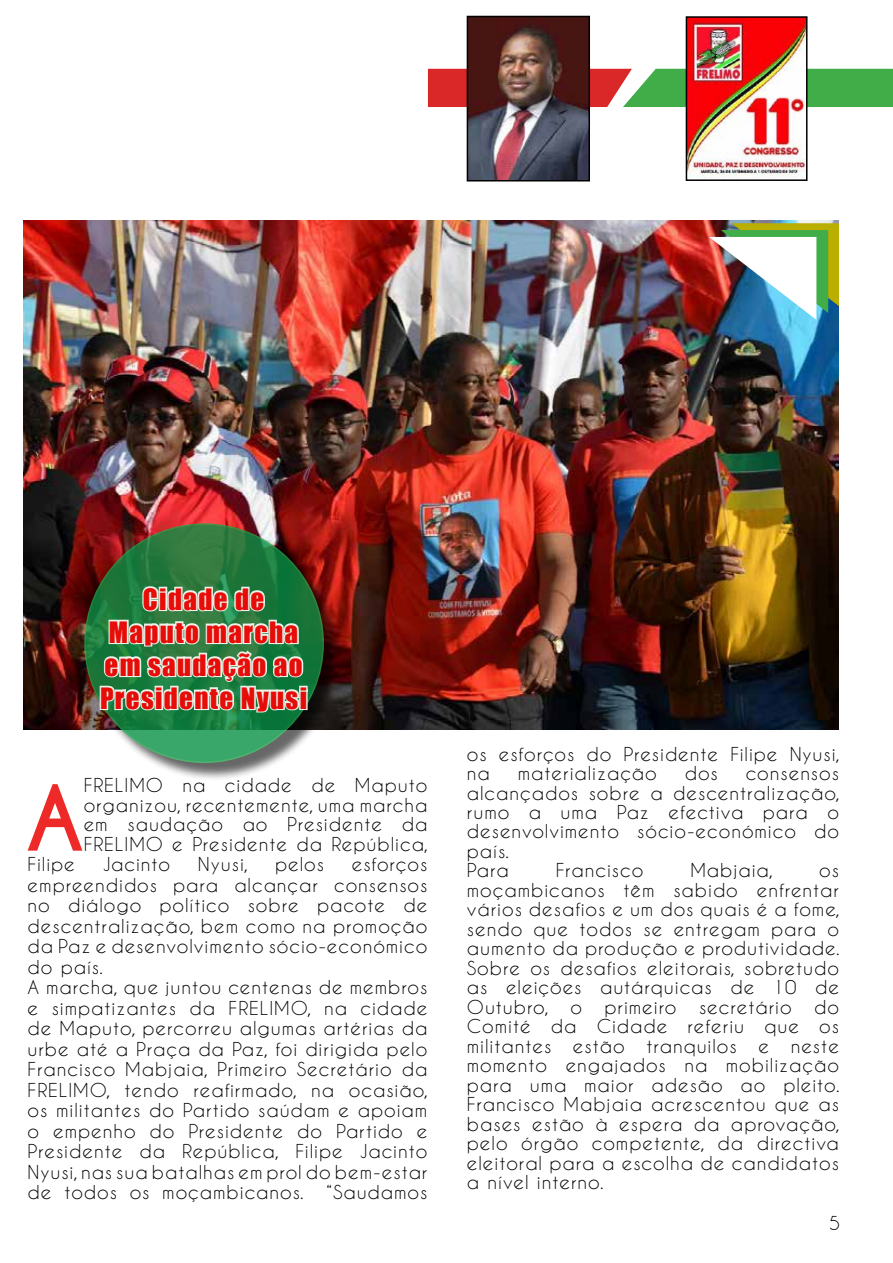
<style>
.page{position:relative;width:893px;height:1263px;background:#fff}
.page>*{position:absolute;margin:0;border:0;box-sizing:border-box;transform-origin:0 0}
.t1{font:700 85.2px "Caviar Dreams";color:#ee2a29}
.t2{font:27px/33px "Impact";letter-spacing:.05em;color:#fb0204;text-align:center}
.t3{font:18px/19.5px "Caviar Dreams";letter-spacing:.05em;color:#000101}
.t4{font:18px "Caviar Dreams";color:#000}
</style>
<div class="page">
<svg style="left:428px;top:69px;width:465px;height:38px;background:#808a4e"></svg>
<img style="left:689px;top:19px;width:115px;height:159px">
<div style="left:686px;top:16px;width:121px;height:165px;border:2px solid #000"></div>
<img style="left:470px;top:19px;width:117px;height:159px">
<div style="left:467px;top:16px;width:123px;height:165px;border:2px solid #000"></div>
<img style="left:23px;top:221px;width:816px;height:508px">
<div style="left:87px;top:526px;width:255px;height:256px;background:#000;opacity:.75"></div>
<svg style="left:85px;top:524px;width:238px;height:238px;background:#2a8448"></svg>
<svg style="left:98px;top:583px;width:211px;height:147px;background:#67a47b"></svg>
<img style="left:709px;top:223px;width:130px;height:97px">
<h2 class="t2" style="left:100px;top:582px;width:209px">Cidade de<br>Maputo marcha em saudação ao<br>Presidente Nyusi</h2>
<h1 class="t1" style="left:25px;top:767px;width:61px">A</h1>
<p class="t3" style="left:84px;top:775px;width:346px;text-align:justify">FRELIMO na cidade de Maputo organizou, recentemente, uma marcha em saudação ao Presidente da FRELIMO e Presidente da República,</p>
<p class="t3" style="left:28px;top:854px;width:49px">Filipe</p>
<p class="t3" style="left:103px;top:854px;width:69px">Jacinto</p>
<p class="t3" style="left:198px;top:854px;width:51px">Nyusi,</p>
<p class="t3" style="left:275px;top:854px;width:50px">pelos</p>
<p class="t3" style="left:28px;top:854px;width:402px;line-height:20.5px;text-indent:324px">esforços empreendidos para alcançar consensos no diálogo político sobre pacote de descentralização, bem como na promoção da Paz e desenvolvimento sócio-económico do país.<br>A marcha, que juntou centenas de membros e simpatizantes da FRELIMO, na cidade de Maputo, percorreu algumas artérias da urbe até a Praça da Paz, foi dirigida pelo Francisco Mabjaia, Primeiro Secretário da FRELIMO, tendo reafirmado, na ocasião, os militantes do Partido saúdam e apoiam o empenho do Presidente do Partido e Presidente da República, Filipe Jacinto Nyusi, nas sua batalhas em prol do bem-estar de todos os moçambicanos.</p>
<p class="t3" style="left:327px;top:1182px;width:102px">“Saudamos</p>
<p class="t3" style="left:467px;top:743px;width:374px">os esforços do Presidente Filipe Nyusi, na</p>
<p class="t3" style="left:518px;top:763px;width:141px">materialização</p>
<p class="t3" style="left:685px;top:763px;width:35px">dos</p>
<p class="t3" style="left:467px;top:763px;width:374px;text-indent:279px">consensos alcançados sobre a descentralização, rumo a uma Paz efectiva para o desenvolvimento sócio-económico do país.<br>Para</p>
<p class="t3" style="left:556px;top:860px;width:89px">Francisco</p>
<p class="t3" style="left:690px;top:860px;width:84px">Mabjaia,</p>
<p class="t3" style="left:467px;top:860px;width:374px;text-align:justify;text-indent:352px">os moçambicanos têm sabido enfrentar vários desafios e um dos quais é a fome, sendo que todos se entregam para o aumento da produção e produtividade.<br>Sobre os desafios eleitorais, sobretudo as eleições autárquicas de 10 de Outubro, o primeiro secretário do Comité da Cidade referiu que os militantes estão tranquilos e neste momento engajados na mobilização para uma maior adesão ao pleito.<br>Francisco Mabjaia acrescentou que as bases estão à espera da aprovação, pelo órgão competente, da directiva eleitoral para a escolha de candidatos a nível interno.</p>
<p class="t4" style="left:829px;top:1213px;width:12px">5</p>
</div>
